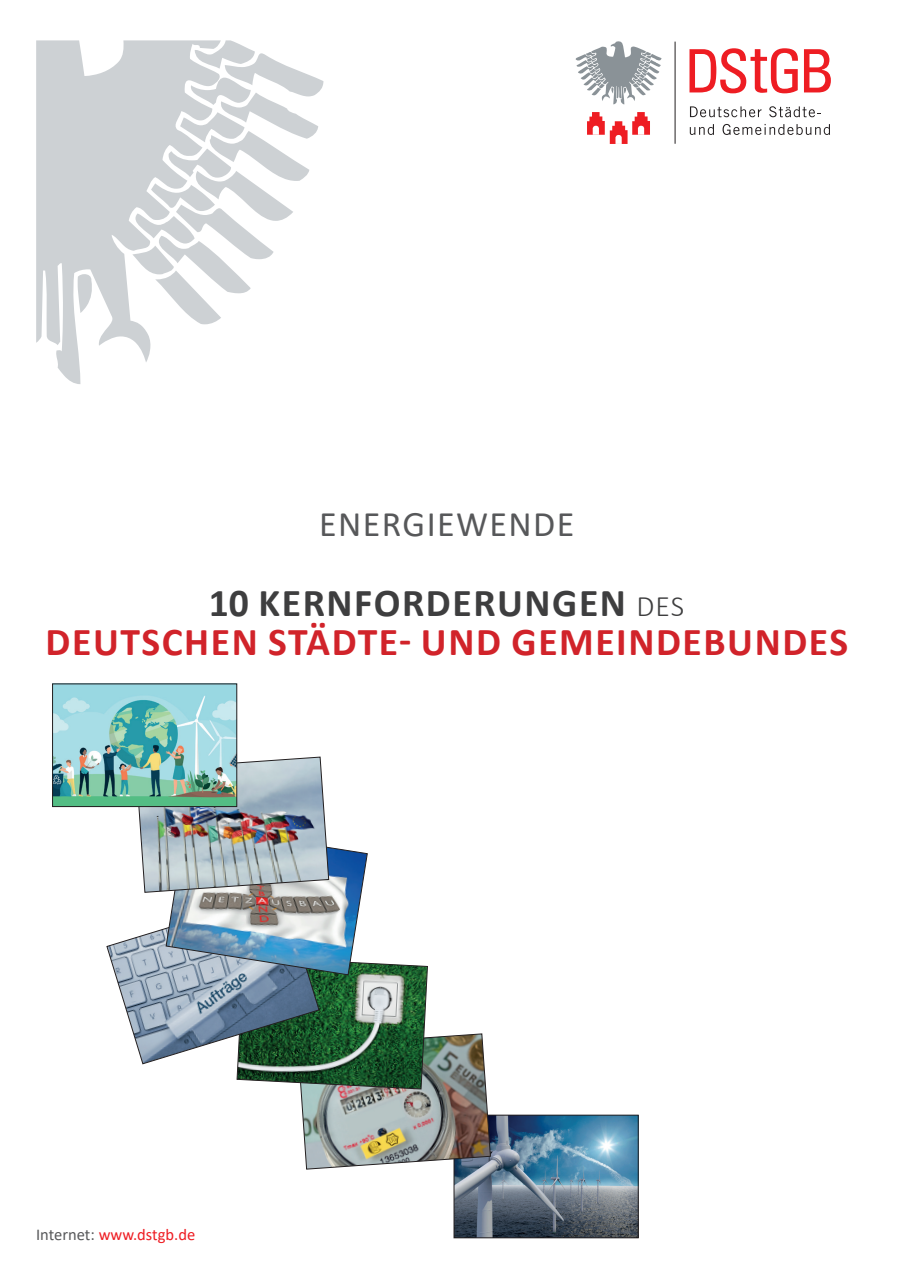
<style>
.page{position:relative;width:898px;height:1272px;background:#fff}
.page>*{position:absolute;margin:0;border:0;box-sizing:border-box;transform-origin:0 0}
.t1{font:700 39.6px/39.6px "Calibri";letter-spacing:.04em;color:#d1232a;text-align:center}
.t2{font:36px "Calibri";letter-spacing:.04em;color:#57585a}
.t3{font:16.5px "Calibri";color:#ee1d23}
.s1{color:#3e3e3f}
.s2{font-weight:300;font-size:29.7px;color:#3e3e3f}
.s3{color:#57585a}
</style>
<div class="page">
<svg style="left:36px;top:40px;width:171px;height:344px;fill:#cdd1d4"></svg>
<svg style="left:129px;top:40px;width:194px;height:284px"></svg>
<svg style="left:77px;top:274px;width:16px;height:39px"></svg>
<svg style="left:689px;top:48px;width:141px;height:45px"></svg>
<hr style="left:674px;top:42px;width:1px;height:102px;background:#231f20">
<svg style="left:689px;top:124px;width:24px;height:11px"></svg>
<svg style="left:722px;top:124px;width:107px;height:11px"></svg>
<svg style="left:690px;top:106px;width:71px;height:11px"></svg>
<svg style="left:769px;top:106px;width:51px;height:11px"></svg>
<svg style="left:575px;top:41px;width:86px;height:64px"></svg>
<svg style="left:587px;top:112px;width:62px;height:32px"></svg>
<img style="left:455px;top:1116px;width:181px;height:119px">
<div style="left:453px;top:1114px;width:185px;height:123px;border:1px solid #231f20"></div>
<img style="left:107px;top:756px;width:383px;height:413px">
<img style="left:54px;top:685px;width:181px;height:119px">
<div style="left:52px;top:683px;width:185px;height:123px;border:1px solid #231f20"></div>
<p class="t2" style="left:319px;top:499px;width:256px">ENERGIEWENDE</p>
<p class="t1" style="left:46px;top:582px;width:803px"><span class="s1">10 KERNFORDERUNGEN</span> <span class="s2">DES<br></span>DEUTSCHEN STÄDTE- UND GEMEINDEBUNDES</p>
<p class="t3" style="left:36px;top:1222px;width:161px"><span class="s3">Internet:</span> www.dstgb.de</p>
</div>
